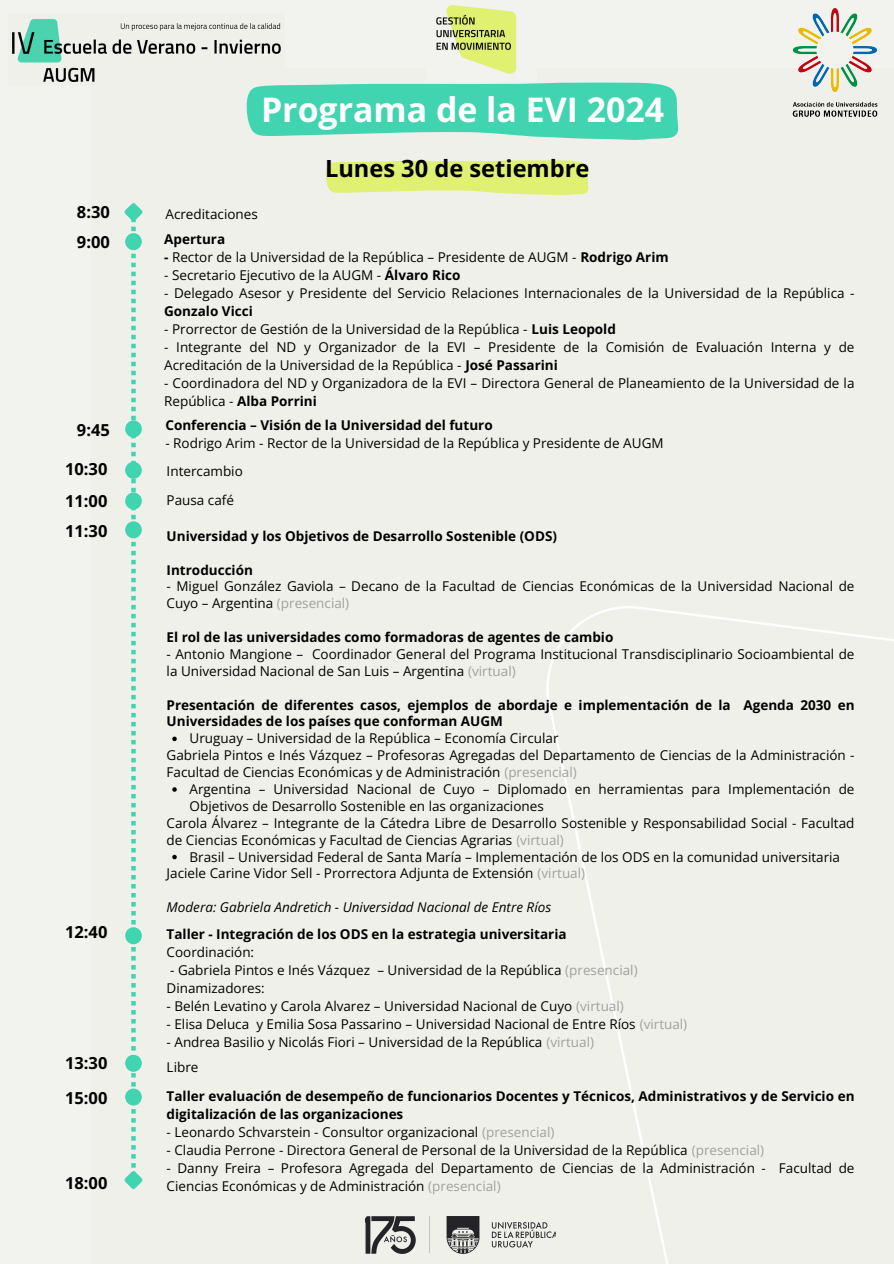
<style>
.page{position:relative;width:894px;height:1264px;background:#fff}
.page>*{position:absolute;margin:0;border:0;box-sizing:border-box;transform-origin:0 0}
.t1{font:700 33.9px "Open Sans";color:#fff}
.t2{font:700 23.55px "Open Sans";color:#000}
.t3{font:700 16.5px "Open Sans";color:#000}
.t4{font:13.5px/16.8px "Open Sans";color:#000}
.t5{font:700 13.5px/18px "Open Sans";color:#000}
.t6{font:italic 13.5px "Open Sans";color:#000}
.s1{font-weight:700}
.s2{color:#a0a19e}
</style>
<div class="page">
<div style="left:0;top:0;width:893px;height:1263px;background:#f2f3ef"></div>
<img style="left:12px;top:19px;width:269px;height:63px">
<img style="left:365px;top:1216px;width:190px;height:37px">
<svg style="left:326px;top:160px;width:262px;height:35px;background:#e1f07f"></svg>
<img style="left:436px;top:5px;width:81px;height:69px">
<img style="left:792px;top:8px;width:85px;height:109px">
<svg style="left:124px;top:203px;width:19px;height:986px"></svg>
<div style="left:125px;top:233px;width:17px;height:17px;background:#41d4b0;border-radius:50%"></div>
<svg style="left:247px;top:83px;width:431px;height:57px;background:#53d6b6"></svg>
<svg style="left:172px;top:736px;width:5px;height:5px"></svg>
<svg style="left:172px;top:787px;width:5px;height:4px"></svg>
<svg style="left:172px;top:854px;width:5px;height:5px"></svg>
<div style="left:125px;top:420px;width:17px;height:17px;background:#41d4b0;border-radius:50%"></div>
<div style="left:125px;top:462px;width:17px;height:17px;background:#41d4b0;border-radius:50%"></div>
<div style="left:125px;top:492px;width:17px;height:17px;background:#41d4b0;border-radius:50%"></div>
<div style="left:125px;top:521px;width:17px;height:17px;background:#41d4b0;border-radius:50%"></div>
<div style="left:125px;top:927px;width:17px;height:17px;background:#41d4b0;border-radius:50%"></div>
<div style="left:125px;top:1054px;width:17px;height:17px;background:#41d4b0;border-radius:50%"></div>
<div style="left:125px;top:1088px;width:17px;height:17px;background:#41d4b0;border-radius:50%"></div>
<h1 class="t1" style="left:261px;top:86px;width:404px">Programa de la EVI 2024</h1>
<p class="t2" style="left:325px;top:152px;width:266px">Lunes 30 de setiembre</p>
<p class="t3" style="left:77px;top:200px;width:34px">8:30</p>
<h2 class="t4" style="left:165px;top:206px;width:94px">Acreditaciones</h2>
<p class="t3" style="left:77px;top:230px;width:34px">9:00</p>
<p class="t5" style="left:164px;top:229px;width:62px">Apertura</p>
<p class="t4" style="left:164px;top:248px;width:506px"><span class="s1">-</span> Rector de la Universidad de la República – Presidente de AUGM - <span class="s1">Rodrigo Arim</span></p>
<p class="t4" style="left:164px;top:266px;width:298px">- Secretario Ejecutivo de la AUGM - <span class="s1">Álvaro Rico</span></p>
<p class="t4" style="left:164px;top:283px;width:691px;line-height:18px">- Delegado Asesor y Presidente del Servicio Relaciones Internacionales de la Universidad de la República -<br><span class="s1">Gonzalo Vicci</span></p>
<p class="t4" style="left:164px;top:320px;width:453px">- Prorrector de Gestión de la Universidad de la República - <span class="s1">Luis Leopold</span></p>
<p class="t4" style="left:164px;top:337px;width:691px;line-height:18px">- Integrante del ND y Organizador de la EVI – Presidente de la Comisión de Evaluación Interna y de<br>Acreditación de la Universidad de la República - <span class="s1">José Passarini</span></p>
<p class="t4" style="left:164px;top:373px;width:691px;line-height:18px">- Coordinadora del ND y Organizadora de la EVI – Directora General de Planeamiento de la Universidad de la<br>República - <span class="s1">Alba Porrini</span></p>
<p class="t3" style="left:77px;top:418px;width:34px">9:45</p>
<p class="t5" style="left:165px;top:416px;width:329px">Conferencia – Visión de la Universidad del futuro</p>
<p class="t4" style="left:165px;top:434px;width:499px">- Rodrigo Arim - Rector de la Universidad de la República y Presidente de AUGM</p>
<p class="t3" style="left:65px;top:457px;width:44px">10:30</p>
<h4 class="t4" style="left:167px;top:462px;width:78px">Intercambio</h4>
<p class="t3" style="left:65px;top:489px;width:44px">11:00</p>
<p class="t4" style="left:167px;top:491px;width:69px">Pausa café</p>
<h3 class="t3" style="left:65px;top:519px;width:44px">11:30</h3>
<p class="t3" style="left:65px;top:920px;width:44px">12:40</p>
<h3 class="t3" style="left:65px;top:1051px;width:44px">13:30</h3>
<h3 class="t3" style="left:65px;top:1085px;width:44px">15:00</h3>
<h4 class="t3" style="left:65px;top:1171px;width:44px">18:00</h4>
<p class="t5" style="left:167px;top:526px;width:392px">Universidad y los Objetivos de Desarrollo Sostenible (ODS)</p>
<p class="t5" style="left:167px;top:560px;width:88px">Introducción</p>
<p class="t4" style="left:167px;top:577px;width:689px">- Miguel González Gaviola – Decano de la Facultad de Ciencias Económicas de la Universidad Nacional de<br>Cuyo – Argentina <span class="s2">(presencial)</span></p>
<p class="t5" style="left:167px;top:628px;width:448px">El rol de las universidades como formadoras de agentes de cambio</p>
<p class="t4" style="left:167px;top:645px;width:689px">- Antonio Mangione – Coordinador General del Programa Institucional Transdisciplinario Socioambiental de la Universidad Nacional de San Luis – Argentina <span class="s2">(virtual)</span></p>
<p class="t5" style="left:167px;top:696px;width:689px;line-height:16.8px">Presentación de diferentes casos, ejemplos de abordaje e implementación de la Agenda 2030 en<br>Universidades de los países que conforman AUGM</p>
<p class="t4" style="left:189px;top:729px;width:370px">Uruguay – Universidad de la República – Economía Circular</p>
<p class="t4" style="left:167px;top:746px;width:689px">Gabriela Pintos e Inés Vázquez – Profesoras Agregadas del Departamento de Ciencias de la Administración -<br>Facultad de Ciencias Económicas y de Administración <span class="s2">(presencial)</span></p>
<p class="t4" style="left:189px;top:780px;width:666px">Argentina – Universidad Nacional de Cuyo – Diplomado en herramientas para Implementación de<br>Objetivos de Desarrollo Sostenible en las organizaciones</p>
<p class="t4" style="left:167px;top:814px;width:689px">Carola Álvarez – Integrante de la Cátedra Libre de Desarrollo Sostenible y Responsabilidad Social - Facultad de Ciencias Económicas y Facultad de Ciencias Agrarias <span class="s2">(virtual)</span></p>
<p class="t4" style="left:189px;top:847px;width:651px">Brasil – Universidad Federal de Santa María – Implementación de los ODS en la comunidad universitaria</p>
<p class="t4" style="left:167px;top:864px;width:420px">Jaciele Carine Vidor Sell - Prorrectora Adjunta de Extensión <span class="s2">(virtual)</span></p>
<p class="t6" style="left:167px;top:897px;width:386px">Modera: Gabriela Andretich - Universidad Nacional de Entre Ríos</p>
<p class="t5" style="left:167px;top:925px;width:401px">Taller - Integración de los ODS en la estrategia universitaria</p>
<p class="t4" style="left:167px;top:943px;width:89px">Coordinación:</p>
<h3 class="t4" style="left:170px;top:961px;width:469px">- Gabriela Pintos e Inés Vázquez – Universidad de la República <span class="s2">(presencial)</span></h3>
<h3 class="t4" style="left:167px;top:979px;width:100px">Dinamizadores:</h3>
<h3 class="t4" style="left:167px;top:997px;width:458px">- Belén Levatino y Carola Alvarez – Universidad Nacional de Cuyo <span class="s2">(virtual)</span></h3>
<h3 class="t4" style="left:167px;top:1015px;width:522px">- Elisa Deluca y Emilia Sosa Passarino – Universidad Nacional de Entre Ríos <span class="s2">(virtual)</span></h3>
<h3 class="t4" style="left:167px;top:1033px;width:429px">- Andrea Basilio y Nicolás Fiori – Universidad de la República <span class="s2">(virtual)</span></h3>
<p class="t4" style="left:167px;top:1058px;width:33px">Libre</p>
<p class="t5" style="left:167px;top:1086px;width:689px">Taller evaluación de desempeño de funcionarios Docentes y Técnicos, Administrativos y de Servicio en digitalización de las organizaciones</p>
<p class="t4" style="left:167px;top:1123px;width:389px">- Leonardo Schvarstein - Consultor organizacional <span class="s2">(presencial)</span></p>
<p class="t4" style="left:167px;top:1141px;width:599px">- Claudia Perrone - Directora General de Personal de la Universidad de la República <span class="s2">(presencial)</span></p>
<p class="t4" style="left:167px;top:1158px;width:689px;line-height:18px">- Danny Freira – Profesora Agregada del Departamento de Ciencias de la Administración - Facultad de<br>Ciencias Económicas y de Administración <span class="s2">(presencial)</span></p>
</div>
